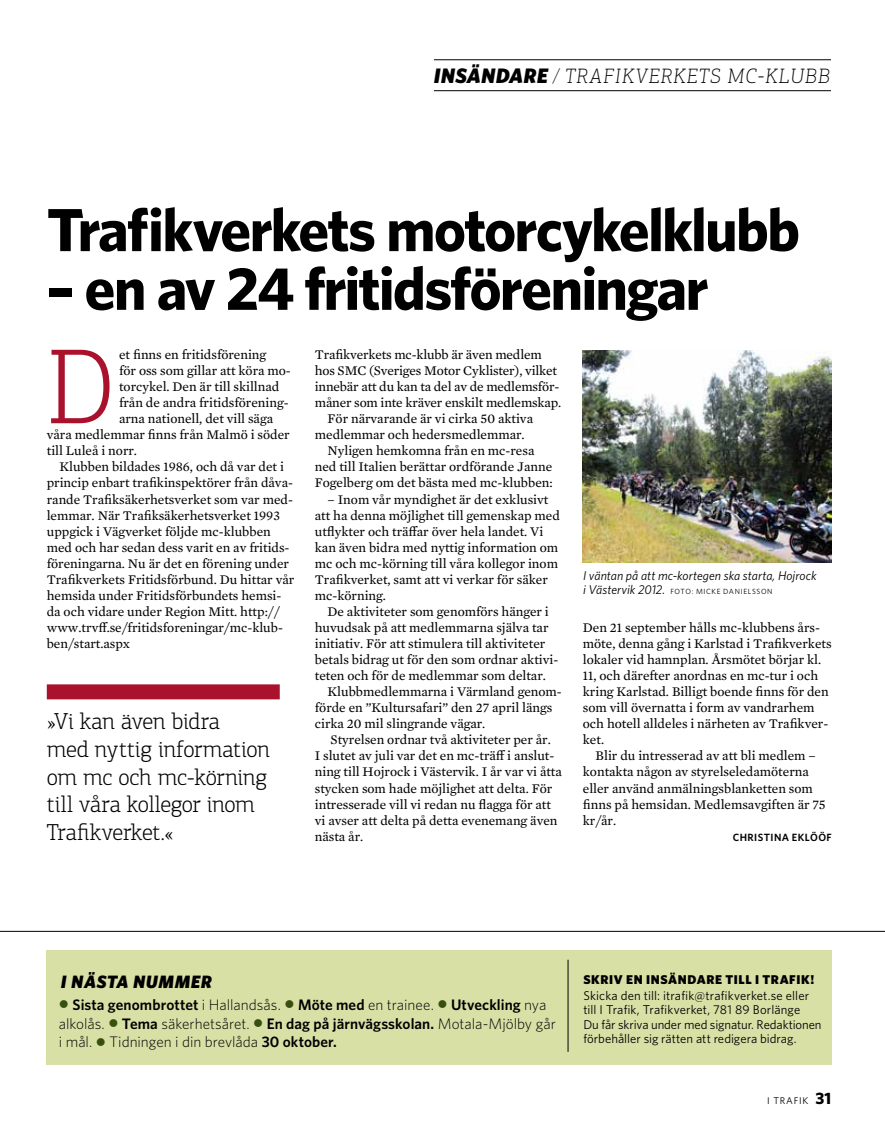
<style>
.page{position:relative;width:885px;height:1127px;background:#fff}
.page>*{position:absolute;margin:0;border:0;box-sizing:border-box;transform-origin:0 0}
.t1{font:300 107.55px "PF Centro Slab Pro";color:#a9112c}
.t2{font:700 60.9px "Whitney";letter-spacing:-.03em;color:#000}
.t3{font:300 23.25px/27.8px "PF Centro Slab Pro";letter-spacing:-.015em;color:#000}
.t4{font:italic 100 21px "PF Centro Slab Pro";letter-spacing:.06em;color:#000}
.t5{font:italic 900 18px "Whitney";letter-spacing:.03em;color:#000}
.t6{font:300 15.15px/18.8px "Whitney";color:#000}
.t7{font:13.5px "Mercury Text G2";color:#000}
.t8{font:12.75px/14.2px "Whitney";color:#000}
.t9{font:italic 12.75px "Whitney";letter-spacing:.005em;color:#000}
.t10{font:600 10.5px "Whitney";letter-spacing:.045em;color:#000}
.t11{font:9.75px "Whitney";letter-spacing:.08em;color:#000}
.t12{font:7.5px "Whitney";letter-spacing:.085em;color:#000}
.s1{font-family:"Whitney";font-weight:900}
.s2{font-style:italic;font-size:12.75px}
.s3{color:#384f0e}
.s4{font-weight:600}
.s5{font-weight:900}
.s6{font-weight:700;font-size:16.5px}
</style>
<div class="page">
<hr style="left:434px;top:90px;width:396px;height:1px;background:#000">
<hr style="left:434px;top:59px;width:396px;height:1px;background:#000">
<hr style="left:0;top:931px;width:884px;height:1px;background:#000">
<div style="left:47px;top:950px;width:784px;height:115px;background:#d8e0a6"></div>
<hr style="left:567px;top:960px;width:1px;height:92px;background:#000">
<img style="left:583px;top:351px;width:248px;height:212px">
<div style="left:47px;top:684px;width:233px;height:15px;background:#a9112c"></div>
<p class="t4" style="left:434px;top:63px;width:397px"><span class="s1">INSÄNDARE</span> / TRAFIKVERKETS MC-KLUBB</p>
<p class="t2" style="left:47px;top:189px;width:754px">Trafikverkets motorcykelklubb</p>
<p class="t2" style="left:47px;top:248px;width:663px">– en av 24 fritidsföreningar</p>
<p class="t1" style="left:47px;top:324px;width:70px">D</p>
<p class="t7" style="left:119px;top:345px;width:149px">et finns en fritidsförening</p>
<p class="t7" style="left:119px;top:361px;width:173px">för oss som gillar att köra mo-</p>
<p class="t7" style="left:119px;top:377px;width:162px">torcykel. Den är till skillnad</p>
<p class="t7" style="left:119px;top:393px;width:171px">från de andra fritidsförening-</p>
<p class="t7" style="left:119px;top:409px;width:155px">arna nationell, det vill säga</p>
<p class="t7" style="left:47px;top:425px;width:244px">våra medlemmar finns från Malmö i söder</p>
<p class="t7" style="left:47px;top:441px;width:92px">till Luleå i norr.</p>
<p class="t7" style="left:60px;top:457px;width:226px">Klubben bildades 1986, och då var det i</p>
<p class="t7" style="left:47px;top:473px;width:248px">princip enbart trafikinspektörer från dåva-</p>
<p class="t7" style="left:47px;top:489px;width:248px">rande Trafiksäkerhetsverket som var med-</p>
<p class="t7" style="left:47px;top:505px;width:235px">lemmar. När Trafiksäkerhetsverket 1993</p>
<p class="t7" style="left:47px;top:521px;width:225px">uppgick i Vägverket följde mc-klubben</p>
<p class="t7" style="left:47px;top:537px;width:244px">med och har sedan dess varit en av fritids-</p>
<p class="t7" style="left:47px;top:553px;width:244px">föreningarna. Nu är det en förening under</p>
<p class="t7" style="left:47px;top:569px;width:249px">Trafikverkets Fritidsförbund. Du hittar vår</p>
<p class="t7" style="left:47px;top:585px;width:236px">hemsida under Fritidsförbundets hemsi-</p>
<p class="t7" style="left:47px;top:602px;width:234px">da och vidare under Region Mitt. http://</p>
<p class="t7" style="left:47px;top:618px;width:238px">www.trvff.se/fritidsforeningar/mc-klub-</p>
<p class="t7" style="left:47px;top:634px;width:85px">ben/start.aspx</p>
<p class="t3" style="left:47px;top:707px;width:225px">»Vi kan även bidra<br>med nyttig information om mc och mc-körning till våra kollegor inom<br>Trafikverket.«</p>
<p class="t7" style="left:315px;top:345px;width:228px">Trafikverkets mc-klubb är även medlem</p>
<p class="t7" style="left:315px;top:361px;width:244px">hos SMC (Sveriges Motor Cyklister), vilket</p>
<p class="t7" style="left:315px;top:377px;width:246px">innebär att du kan ta del av de medlemsför-</p>
<p class="t7" style="left:315px;top:393px;width:248px">måner som inte kräver enskilt medlemskap.</p>
<p class="t7" style="left:327px;top:409px;width:207px">För närvarande är vi cirka 50 aktiva</p>
<p class="t7" style="left:315px;top:425px;width:211px">medlemmar och hedersmedlemmar.</p>
<p class="t7" style="left:327px;top:441px;width:208px">Nyligen hemkomna från en mc-resa</p>
<p class="t7" style="left:315px;top:457px;width:239px">ned till Italien berättar ordförande Janne</p>
<p class="t7" style="left:315px;top:473px;width:239px">Fogelberg om det bästa med mc-klubben:</p>
<p class="t7" style="left:327px;top:489px;width:222px">– Inom vår myndighet är det exklusivt</p>
<p class="t7" style="left:315px;top:505px;width:246px">att ha denna möjlighet till gemenskap med</p>
<p class="t7" style="left:315px;top:521px;width:230px">utflykter och träffar över hela landet. Vi</p>
<p class="t7" style="left:315px;top:537px;width:245px">kan även bidra med nyttig information om</p>
<p class="t7" style="left:315px;top:553px;width:245px">mc och mc-körning till våra kollegor inom</p>
<p class="t7" style="left:315px;top:569px;width:234px">Trafikverket, samt att vi verkar för säker</p>
<p class="t7" style="left:315px;top:585px;width:73px">mc-körning.</p>
<p class="t7" style="left:327px;top:602px;width:223px">De aktiviteter som genomförs hänger i</p>
<p class="t7" style="left:315px;top:618px;width:235px">huvudsak på att medlemmarna själva tar</p>
<p class="t7" style="left:315px;top:634px;width:232px">initiativ. För att stimulera till aktiviteter</p>
<p class="t7" style="left:315px;top:650px;width:245px">betals bidrag ut för den som ordnar aktivi-</p>
<p class="t7" style="left:315px;top:666px;width:232px">teten och för de medlemmar som deltar.</p>
<p class="t7" style="left:327px;top:682px;width:236px">Klubbmedlemmarna i Värmland genom-</p>
<p class="t7" style="left:315px;top:698px;width:239px">förde en ”Kultursafari” den 27 april längs</p>
<p class="t7" style="left:315px;top:714px;width:172px">cirka 20 mil slingrande vägar.</p>
<p class="t7" style="left:330px;top:730px;width:222px">Styrelsen ordnar två aktiviteter per år.</p>
<p class="t7" style="left:315px;top:746px;width:241px">I slutet av juli var det en mc-träff i anslut-</p>
<p class="t7" style="left:315px;top:762px;width:248px">ning till Hojrock i Västervik. I år var vi åtta</p>
<p class="t7" style="left:315px;top:778px;width:239px">stycken som hade möjlighet att delta. För</p>
<p class="t7" style="left:315px;top:794px;width:238px">intresserade vill vi redan nu flagga för att</p>
<p class="t7" style="left:315px;top:810px;width:244px">vi avser att delta på detta evenemang även</p>
<p class="t7" style="left:315px;top:826px;width:50px">nästa år.</p>
<p class="t9" style="left:583px;top:567px;width:235px">I väntan på att mc-kortegen ska starta, Hojrock</p>
<p class="t12" style="left:583px;top:586px;width:166px"><span class="s2">i Västervik 2012.</span> Fo to : Mic ke Danielsso</p>
<p class="t12" style="left:767px;top:586px;width:7px">n</p>
<p class="t7" style="left:583px;top:618px;width:238px">Den 21 september hålls mc-klubbens års-</p>
<p class="t7" style="left:583px;top:634px;width:250px">möte, denna gång i Karlstad i Trafikverkets</p>
<p class="t7" style="left:583px;top:650px;width:240px">lokaler vid hamnplan. Årsmötet börjar kl.</p>
<p class="t7" style="left:583px;top:666px;width:237px">11, och därefter anordnas en mc-tur i och</p>
<p class="t7" style="left:583px;top:682px;width:247px">kring Karlstad. Billigt boende finns för den</p>
<p class="t7" style="left:583px;top:698px;width:233px">som vill övernatta i form av vandrarhem</p>
<p class="t7" style="left:583px;top:714px;width:247px">och hotell alldeles i närheten av Trafikver-</p>
<p class="t7" style="left:583px;top:730px;width:23px">ket.</p>
<p class="t7" style="left:595px;top:746px;width:222px">Blir du intresserad av att bli medlem –</p>
<p class="t7" style="left:583px;top:762px;width:227px">kontakta någon av styrelseledamöterna</p>
<p class="t7" style="left:583px;top:778px;width:231px">eller använd anmälningsblanketten som</p>
<p class="t7" style="left:583px;top:794px;width:244px">finns på hemsidan. Medlemsavgiften är 75</p>
<p class="t7" style="left:583px;top:810px;width:35px">kr/år.</p>
<p class="t10" style="left:732px;top:830px;width:29px">Ch ristina</p>
<p class="t10" style="left:791px;top:830px;width:40px">Eklööf</p>
<p class="t5" style="left:61px;top:970px;width:152px">I NÄSTA NUMMER</p>
<p class="t6" style="left:59px;top:994px;width:498px"><span class="s3">●</span> <span class="s4">Sista genombrottet</span> i Hallandsås. <span class="s3">●</span> <span class="s4">Möte med</span> en trainee. <span class="s3">●</span> <span class="s4">Utveckling</span> nya alkolås. <span class="s3">●</span> <span class="s4">Tema</span> säkerhetsåret. <span class="s3">●</span> <span class="s4">En dag på järnvägsskolan.</span> Motala-Mjölby går i mål. <span class="s3">●</span> Tidningen i din brevlåda <span class="s4">30 oktober.</span></p>
<p class="t8" style="left:583px;top:971px;width:232px;line-height:16.4px"><span class="s5">SKRIV EN INSÄNDARE TILL I TRAFIK!<br></span>Skicka den till: itrafik@trafikverket.se eller</p>
<p class="t8" style="left:583px;top:1002px;width:240px">till I Trafik, Trafikverket, 781 89 Borlänge<br>Du får skriva under med signatur. Redaktionen förbehåller sig rätten att redigera bidrag.</p>
<p class="t11" style="left:767px;top:1094px;width:66px">i trafik <span class="s6">31</span></p>
</div>
